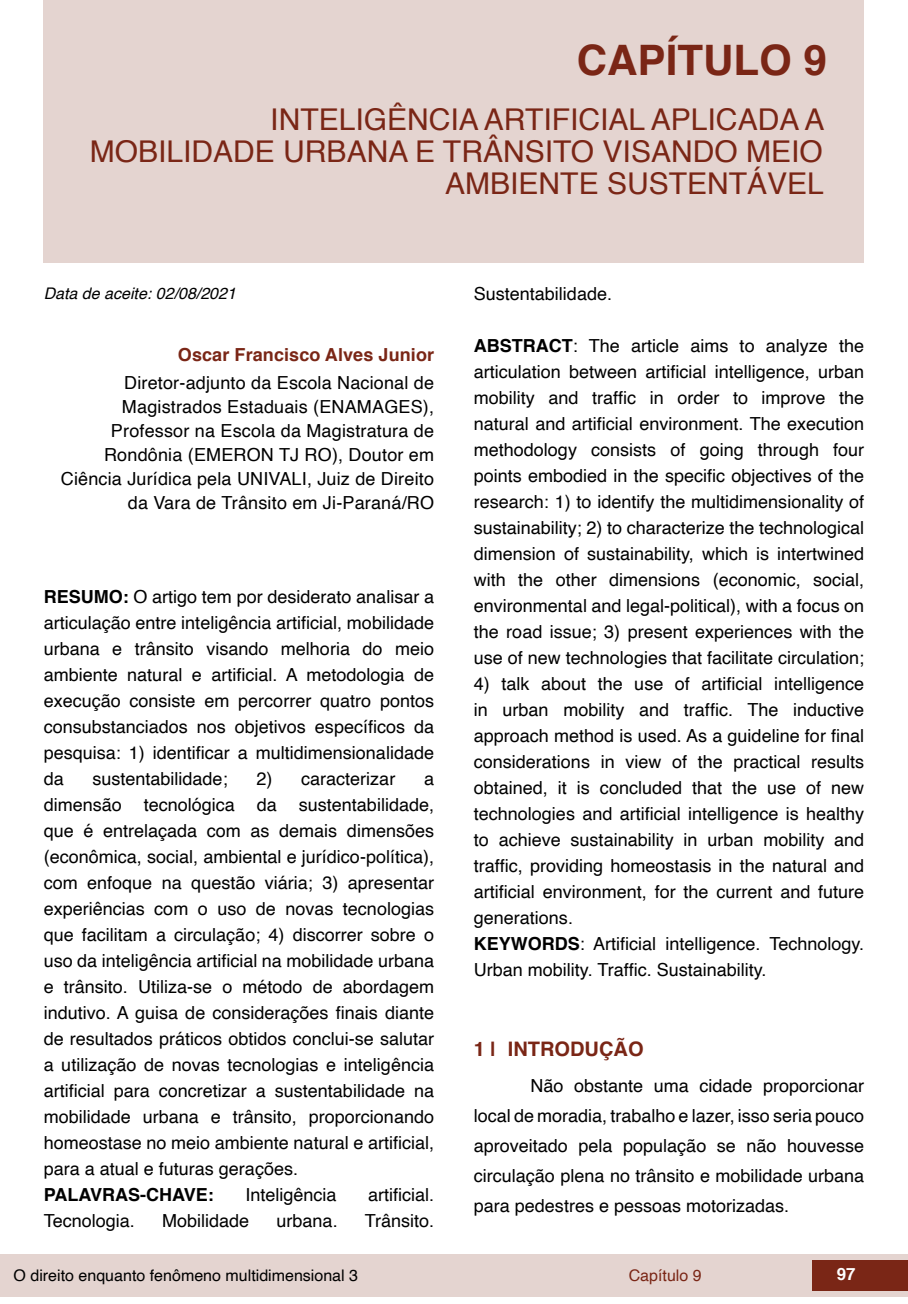
<style>
.page{position:relative;width:908px;height:1304px;background:#fff}
.page>*{position:absolute;margin:0;border:0;box-sizing:border-box;transform-origin:0 0}
.t1{font:700 42px "Helvetica";color:#7a2616}
.t2{font:30px/32px "Helvetica";color:#7a2616;text-align:right}
.t3{font:700 20px "Helvetica";color:#7a2616}
.t4{font:18px/26px "Helvetica";color:#000;text-align:justify}
.t5{font:700 18px "Helvetica";letter-spacing:.005em;color:#7a2616}
.t6{font:700 18px "Helvetica";color:#000}
.t7{font:700 16.8px "Helvetica";color:#fff}
.t8{font:16px "Helvetica";color:#000}
.t9{font:italic 16px "Helvetica";color:#000}
.t10{font:16px "Helvetica";color:#7a2616}
.s1{font-weight:700}
</style>
<div class="page">
<div style="left:0;top:1254px;width:906px;height:43px;background:#e4d4d0"></div>
<div style="left:812px;top:1261px;width:95px;height:30px;background:#7a2616"></div>
<div style="left:44px;top:0;width:819px;height:263px;background:#e4d4d0"></div>
<h1 class="t1" style="left:576px;top:26px;width:251px">CAPÍTULO 9</h1>
<h2 class="t2" style="left:90px;top:104px;width:736px">INTELIGÊNCIA ARTIFICIAL APLICADA A<br>MOBILIDADE URBANA E TRÂNSITO VISANDO MEIO<br>AMBIENTE SUSTENTÁVEL</h2>
<p class="t9" style="left:44px;top:280px;width:194px">Data de aceite: 02/08/2021</p>
<p class="t5" style="left:178px;top:341px;width:257px">Oscar Francisco Alves Junior</p>
<p class="t4" style="left:61px;top:371px;width:374px;line-height:24px;text-align:right">Diretor-adjunto da Escola Nacional de Magistrados Estaduais (ENAMAGES), Professor na Escola da Magistratura de Rondônia (EMERON TJ RO), Doutor em Ciência Jurídica pela UNIVALI, Juiz de Direito da Vara de Trânsito em Ji-Paraná/RO</p>
<p class="t4" style="left:44px;top:584px;width:392px"><span class="s1">RESUMO:</span> O artigo tem por desiderato analisar a articulação entre inteligência artificial, mobilidade urbana e trânsito visando melhoria do meio ambiente natural e artificial. A metodologia de execução consiste em percorrer quatro pontos consubstanciados nos objetivos específicos da pesquisa: 1) identificar a multidimensionalidade da</p>
<p class="t4" style="left:92px;top:766px;width:137px">sustentabilidade;</p>
<p class="t4" style="left:256px;top:766px;width:140px">2) caracterizar</p>
<p class="t4" style="left:44px;top:766px;width:392px;text-indent:380px">a dimensão tecnológica da sustentabilidade, que é entrelaçada com as demais dimensões (econômica, social, ambiental e jurídico-política), com enfoque na questão viária; 3) apresentar experiências com o uso de novas tecnologias que facilitam a circulação; 4) discorrer sobre o uso da inteligência artificial na mobilidade urbana e trânsito. Utiliza-se o método de abordagem indutivo. A guisa de considerações finais diante de resultados práticos obtidos conclui-se salutar a utilização de novas tecnologias e inteligência artificial para concretizar a sustentabilidade na mobilidade urbana e trânsito, proporcionando homeostase no meio ambiente natural e artificial, para a atual e futuras gerações.</p>
<p class="t6" style="left:44px;top:1180px;width:172px">PALAVRAS-CHAVE:</p>
<p class="t4" style="left:245px;top:1182px;width:93px">Inteligência</p>
<p class="t4" style="left:368px;top:1182px;width:68px">artificial.</p>
<p class="t4" style="left:44px;top:1208px;width:93px">Tecnologia.</p>
<p class="t4" style="left:162px;top:1208px;width:89px">Mobilidade</p>
<p class="t4" style="left:276px;top:1208px;width:63px">urbana.</p>
<p class="t4" style="left:364px;top:1208px;width:71px">Trânsito.</p>
<p class="t4" style="left:473px;top:281px;width:140px">Sustentabilidade.</p>
<p class="t4" style="left:473px;top:333px;width:392px"><span class="s1">ABSTRACT</span>: The article aims to analyze the articulation between artificial intelligence, urban mobility and traffic in order to improve the natural and artificial environment. The execution methodology consists of going through four points embodied in the specific objectives of the research: 1) to identify the multidimensionality of sustainability; 2) to characterize the technological dimension of sustainability, which is intertwined with the other dimensions (economic, social, environmental and legal-political), with a focus on the road issue; 3) present experiences with the use of new technologies that facilitate circulation;</p>
<p class="t4" style="left:473px;top:671px;width:392px;text-align:left">4) talk about the use of artificial intelligence in urban mobility and traffic. The inductive approach method is used. As a guideline for final considerations in view of the practical results obtained, it is concluded that the use of new technologies and artificial intelligence is healthy to achieve sustainability in urban mobility and traffic, providing homeostasis in the natural and artificial environment, for the current and future generations.<br><span class="s1">KEYWORDS</span>: Artificial intelligence. Technology.<br>Urban mobility. Traffic. Sustainability.</p>
<p class="t3" style="left:473px;top:1033px;width:171px">1 | INTRODUÇÃO</p>
<p class="t4" style="left:473px;top:1071px;width:392px;line-height:30px;text-indent:57px">Não obstante uma cidade proporcionar local de moradia, trabalho e lazer, isso seria pouco aproveitado pela população se não houvesse circulação plena no trânsito e mobilidade urbana para pedestres e pessoas motorizadas.</p>
<p class="t8" style="left:14px;top:1263px;width:346px">O direito enquanto fenômeno multidimensional 3</p>
<p class="t10" style="left:628px;top:1263px;width:74px">Capítulo 9</p>
<p class="t7" style="left:836px;top:1261px;width:20px">97</p>
</div>
